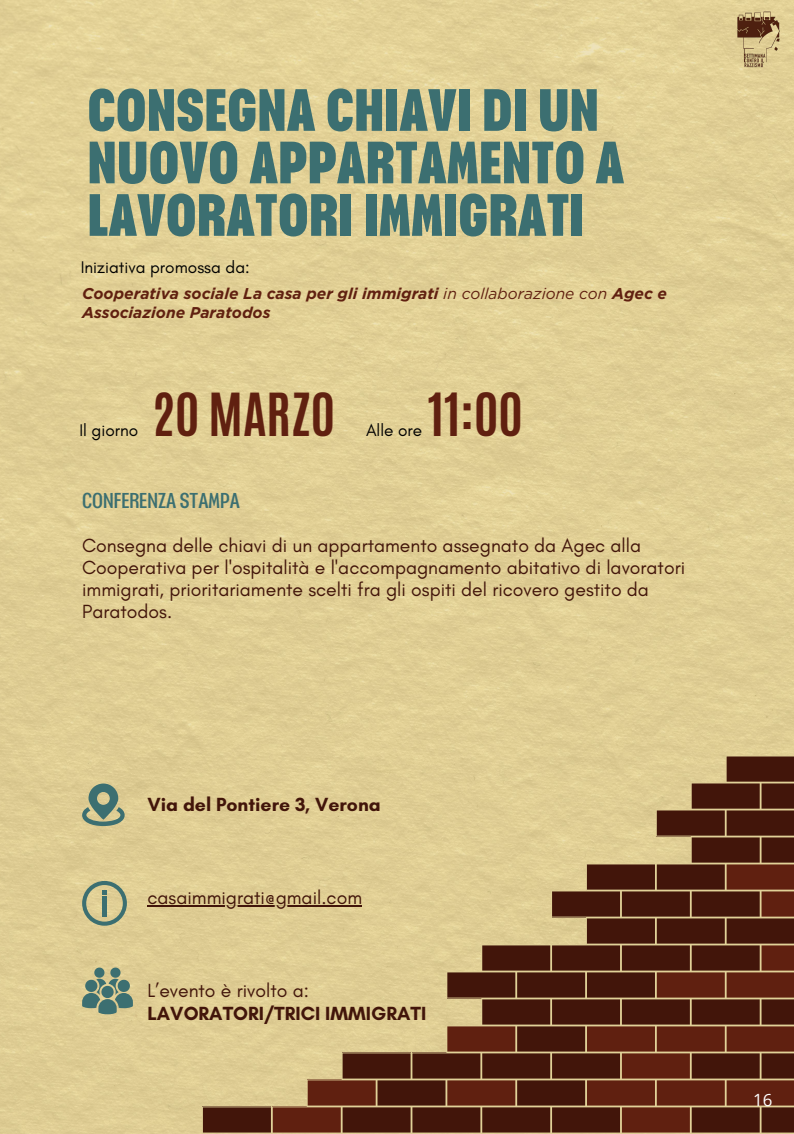
<style>
.page{position:relative;width:794px;height:1134px;background:#fff}
.page>*{position:absolute;margin:0;border:0;box-sizing:border-box;transform-origin:0 0}
.t1{font:700 expanded 50.76px/52.5px "Placard Next";color:#3c6f71}
.t2{font:700 49.72px "Antonio";color:#602010}
.t3{font:700 49.6px "Antonio";color:#602010}
.t4{font:19.4px/22.2px "Glacial Indifference";color:#42150a}
.t5{font:700 19.4px "Glacial Indifference";color:#42150a}
.t6{font:expanded 18.16px "Placard Next";color:#3c6f71}
.t7{font:17.2px "Glacial Indifference";color:#000}
.t8{font:16.88px "Open Sans";color:#fff}
.t9{font:italic 700 15.6px/18.9px "Gotham";color:#602010}
.s1{font-weight:400}
</style>
<div class="page">
<svg style="left:82px;top:968px;width:51px;height:46px;background:#869980"></svg>
<svg style="left:82px;top:784px;width:43px;height:42px;background:#8e9e82"></svg>
<svg style="left:82px;top:881px;width:45px;height:45px;background:#abaf89"></svg>
<svg style="left:202px;top:756px;width:592px;height:377px;background:#9e7e58"></svg>
<hr style="left:147px;top:905px;width:215px;height:2px;background:#42150a">
<img style="left:736px;top:11px;width:44px;height:57px">
<h1 class="t1" style="left:87px;top:83px;width:538px">CONSEGNA CHIAVI DI UN<br>NUOVO APPARTAMENTO A<br>LAVORATORI IMMIGRATI</h1>
<p class="t7" style="left:81px;top:258px;width:171px">Iniziativa promossa da:</p>
<p class="t9" style="left:82px;top:284px;width:586px">Cooperativa sociale La casa per gli immigrati <span class="s1">in collaborazione con</span> Agec e<br>Associazione Paratodos</p>
<h3 class="t3" style="left:152px;top:377px;width:184px">20 MARZ0</h3>
<h2 class="t2" style="left:428px;top:378px;width:97px">11:00</h2>
<p class="t7" style="left:79px;top:421px;width:61px">Il giorno</p>
<p class="t7" style="left:366px;top:421px;width:58px">Alle ore</p>
<p class="t6" style="left:82px;top:488px;width:159px">CONFERENZA STAMPA</p>
<p class="t4" style="left:82px;top:534px;width:604px">Consegna delle chiavi di un appartamento assegnato da Agec alla Cooperativa per l'ospitalità e l'accompagnamento abitativo di lavoratori immigrati, prioritariamente scelti fra gli ospiti del ricovero gestito da Paratodos.</p>
<p class="t5" style="left:147px;top:792px;width:235px">Via del Pontiere 3, Verona</p>
<p class="t4" style="left:147px;top:887px;width:216px">casaimmigrati@gmail.com</p>
<p class="t4" style="left:147px;top:980px;width:163px">L’evento è rivolto a:</p>
<p class="t5" style="left:147px;top:1001px;width:280px">LAVORATORI/TRICI IMMIGRATI</p>
<p class="t8" style="left:753px;top:1089px;width:21px">16</p>
</div>
